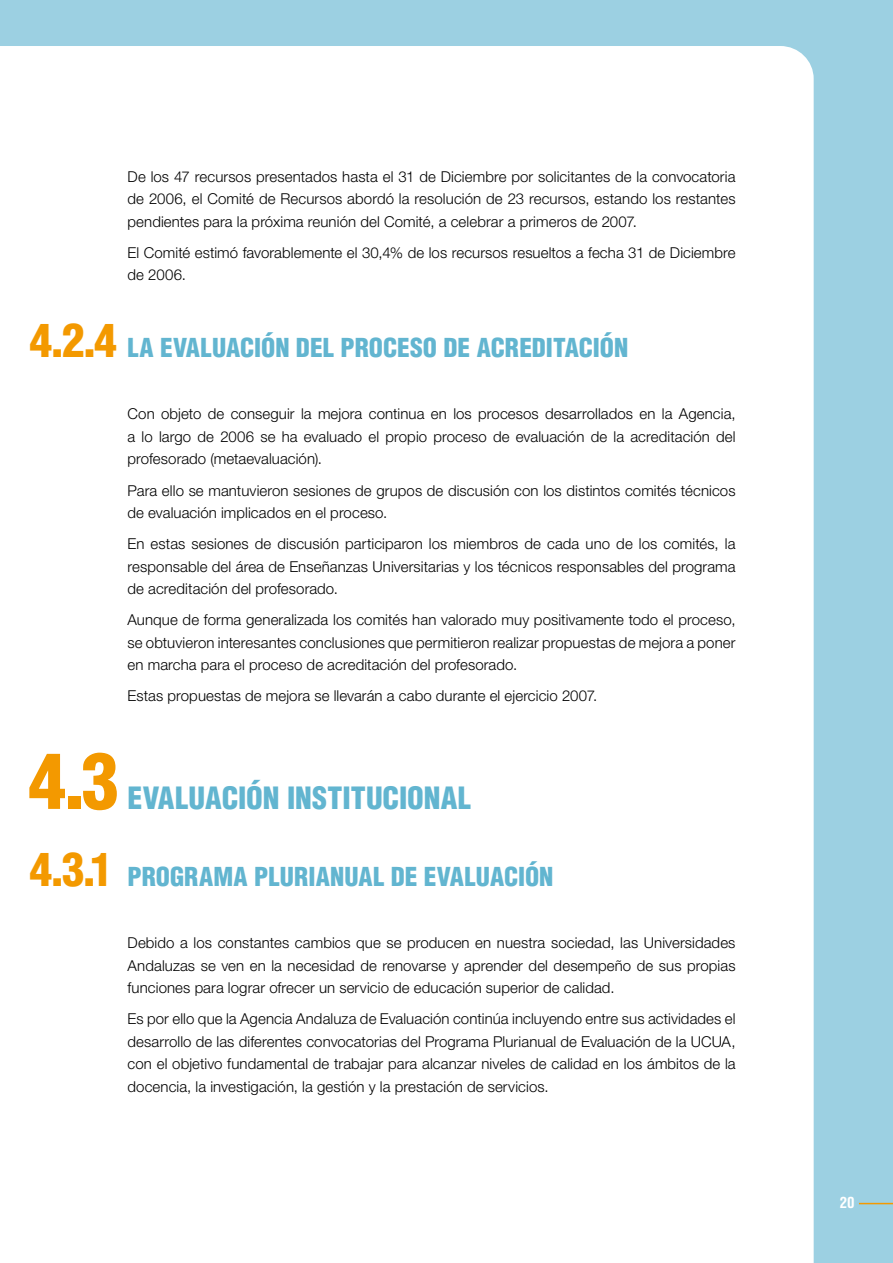
<style>
.page{position:relative;width:893px;height:1263px;background:#9cd0e2}
.page>*{position:absolute;margin:0;border:0;box-sizing:border-box;transform-origin:0 0}
.t1{font:900 condensed 75px "Helvetica";color:#f39900}
.t2{font:900 condensed 45px "Helvetica";color:#f39900}
.t3{font:900 condensed 30px "Helvetica";color:#62b5d0}
.t4{font:900 condensed 25.5px "Helvetica";color:#62b5d0}
.t5{font:300 15px/22.5px "Helvetica Neue";letter-spacing:.005em;color:#000;text-align:justify}
.t6{font:700 condensed 15px "Helvetica";color:#fff}
</style>
<div class="page">
<div style="left:0;top:46px;width:814px;height:1217px;background:#fff"></div>
<hr style="left:859px;top:1203px;width:34px;height:1px;background:#f39900">
<p class="t5" style="left:128px;top:165px;width:609px">De los 47 recursos presentados hasta el 31 de Diciembre por solicitantes de la convocatoria de 2006, el Comité de Recursos abordó la resolución de 23 recursos, estando los restantes pendientes para la próxima reunión del Comité, a celebrar a primeros de 2007.</p>
<p class="t5" style="left:128px;top:241px;width:610px">El Comité estimó favorablemente el 30,4% de los recursos resueltos a fecha 31 de Diciembre de 2006.</p>
<h2 class="t2" style="left:30px;top:313px;width:89px">4.2.4</h2>
<h3 class="t4" style="left:128px;top:332px;width:502px">LA EVALUACIÓN DEL PROCESO DE ACREDITACIÓN</h3>
<p class="t5" style="left:128px;top:403px;width:610px">Con objeto de conseguir la mejora continua en los procesos desarrollados en la Agencia, a lo largo de 2006 se ha evaluado el propio proceso de evaluación de la acreditación del profesorado (metaevaluación).</p>
<p class="t5" style="left:128px;top:479px;width:609px">Para ello se mantuvieron sesiones de grupos de discusión con los distintos comités técnicos de evaluación implicados en el proceso.</p>
<p class="t5" style="left:128px;top:532px;width:610px">En estas sesiones de discusión participaron los miembros de cada uno de los comités, la responsable del área de Enseñanzas Universitarias y los técnicos responsables del programa de acreditación del profesorado.</p>
<p class="t5" style="left:128px;top:608px;width:609px">Aunque de forma generalizada los comités han valorado muy positivamente todo el proceso, se obtuvieron interesantes conclusiones que permitieron realizar propuestas de mejora a poner en marcha para el proceso de acreditación del profesorado.</p>
<p class="t5" style="left:128px;top:684px;width:471px">Estas propuestas de mejora se llevarán a cabo durante el ejercicio 2007.</p>
<h1 class="t1" style="left:29px;top:735px;width:92px">4.3</h1>
<h3 class="t3" style="left:128px;top:779px;width:345px">EVALUACIÓN INSTITUCIONAL</h3>
<h2 class="t2" style="left:30px;top:841px;width:85px">4.3.1</h2>
<h3 class="t4" style="left:128px;top:861px;width:427px">PROGRAMA PLURIANUAL DE EVALUACIÓN</h3>
<p class="t5" style="left:128px;top:931px;width:610px">Debido a los constantes cambios que se producen en nuestra sociedad, las Universidades Andaluzas se ven en la necesidad de renovarse y aprender del desempeño de sus propias funciones para lograr ofrecer un servicio de educación superior de calidad.</p>
<p class="t5" style="left:128px;top:1007px;width:610px">Es por ello que la Agencia Andaluza de Evaluación continúa incluyendo entre sus actividades el desarrollo de las diferentes convocatorias del Programa Plurianual de Evaluación de la UCUA, con el objetivo fundamental de trabajar para alcanzar niveles de calidad en los ámbitos de la docencia, la investigación, la gestión y la prestación de servicios.</p>
<p class="t6" style="left:840px;top:1193px;width:16px">20</p>
</div>
